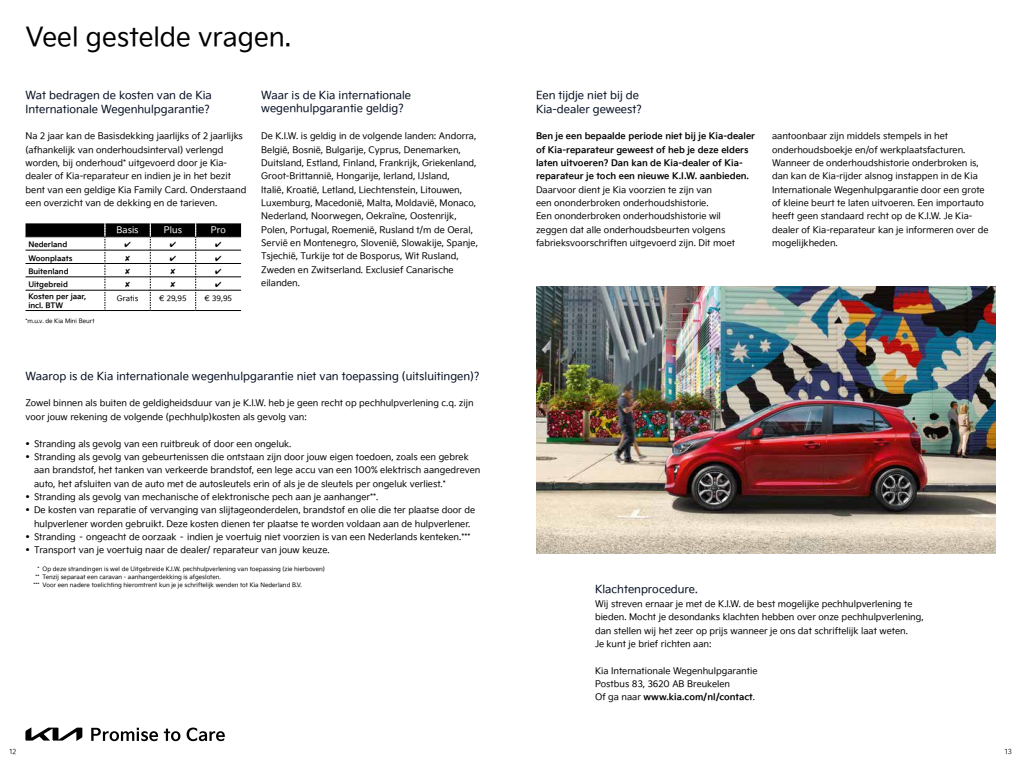
<style>
.page{position:relative;width:1021px;height:766px;background:#fff}
.page>*{position:absolute;margin:0;border:0;box-sizing:border-box;transform-origin:0 0}
.t1{font:26px "Kia Signature OTF Regular";color:#000}
.t2{font:11px/13.4px "Kia Signature OTF Regular";color:#000b1e}
.t3{font:9px/13.3px "Kia Signature OTF Regular";color:#000}
.t4{font:9px/13.3px "Kia Signature OTF Bold";color:#000}
.t5{font:9px "Kia Signature OTF Regular";color:#fff}
.t6{font:7.5px/9px "Kia Signature OTF Bold";color:#000}
.t7{font:7.5px "Kia Signature OTF Regular";color:#000}
.t8{font:7px "Kia Signature OTF Light";color:#000}
.t9{font:6px "Kia Signature OTF Regular";color:#000}
.s1{font-family:"Kia Signature OTF Regular"}
</style>
<div class="page">
<svg style="left:25px;top:727px;width:57px;height:13px"></svg>
<svg style="left:91px;top:727px;width:67px;height:14px"></svg>
<svg style="left:164px;top:728px;width:16px;height:13px"></svg>
<svg style="left:187px;top:727px;width:38px;height:14px"></svg>
<img style="left:536px;top:286px;width:459px;height:267px">
<hr style="left:26px;top:310px;width:79px;height:1px;background:#000">
<hr style="left:105px;top:310px;width:45px;height:1px;background:#000">
<hr style="left:150px;top:310px;width:46px;height:1px;background:#000">
<hr style="left:196px;top:310px;width:45px;height:1px;background:#000">
<svg style="left:26px;top:223px;width:215px;height:87px"></svg>
<h1 class="t1" style="left:26px;top:17px;width:267px">Veel gestelde vragen.</h1>
<p class="t2" style="left:26px;top:88px;width:188px">Wat bedragen de kosten van de Kia<br>Internationale Wegenhulpgarantie?</p>
<p class="t3" style="left:26px;top:129px;width:222px">Na 2 jaar kan de Basisdekking jaarlijks of 2 jaarlijks (afhankelijk van onderhoudsinterval) verlengd worden, bij onderhoud* uitgevoerd door je Kia&shy;dealer of Kia-reparateur en indien je in het bezit bent van een geldige Kia Family Card. Onderstaand een overzicht van de dekking en de tarieven.</p>
<p class="t5" style="left:117px;top:223px;width:24px">Basis</p>
<p class="t5" style="left:164px;top:223px;width:20px">Plus</p>
<p class="t5" style="left:211px;top:223px;width:16px">Pro</p>
<p class="t6" style="left:28px;top:239px;width:40px">Nederland</p>
<p class="t6" style="left:28px;top:253px;width:46px">Woonplaats</p>
<p class="t6" style="left:28px;top:266px;width:42px">Buitenland</p>
<p class="t6" style="left:28px;top:280px;width:41px">Uitgebreid</p>
<p class="t6" style="left:28px;top:291px;width:59px">Kosten per jaar, incl. BTW</p>
<p class="t7" style="left:117px;top:292px;width:23px">Gratis</p>
<p class="t7" style="left:159px;top:292px;width:29px">€ 29,95</p>
<p class="t7" style="left:204px;top:292px;width:29px">€ 39,95</p>
<p class="t9" style="left:26px;top:316px;width:71px">*m.u.v. de Kia Mini Beurt</p>
<p class="t2" style="left:261px;top:88px;width:151px">Waar is de Kia internationale wegenhulpgarantie geldig?</p>
<p class="t3" style="left:261px;top:129px;width:218px">De K.I.W. is geldig in de volgende landen: Andorra, België, Bosnië, Bulgarije, Cyprus, Denemarken, Duitsland, Estland, Finland, Frankrijk, Griekenland, Groot-Brittannië, Hongarije, Ierland, IJsland,<br>Italië, Kroatië, Letland, Liechtenstein, Litouwen, Luxemburg, Macedonië, Malta, Moldavië, Monaco, Nederland, Noorwegen, Oekraïne, Oostenrijk, Polen, Portugal, Roemenië, Rusland t/m de Oeral, Servië en Montenegro, Slovenië, Slowakije, Spanje, Tsjechië, Turkije tot de Bosporus, Wit Rusland, Zweden en Zwitserland. Exclusief Canarische eilanden.</p>
<p class="t2" style="left:536px;top:88px;width:107px">Een tijdje niet bij de<br>Kia-dealer geweest?</p>
<p class="t4" style="left:536px;top:129px;width:220px">Ben je een bepaalde periode niet bij je Kia-dealer of Kia-reparateur geweest of heb je deze elders laten uitvoeren? Dan kan de Kia-dealer of Kia&shy;reparateur je toch een nieuwe K.I.W. aanbieden.</p>
<p class="t3" style="left:536px;top:182px;width:200px">Daarvoor dient je Kia voorzien te zijn van<br>een ononderbroken onderhoudshistorie.<br>Een ononderbroken onderhoudshistorie wil zeggen dat alle onderhoudsbeurten volgens fabrieksvoorschriften uitgevoerd zijn. Dit moet</p>
<p class="t3" style="left:772px;top:129px;width:218px">aantoonbaar zijn middels stempels in het onderhoudsboekje en/of werkplaatsfacturen.<br>Wanneer de onderhoudshistorie onderbroken is, dan kan de Kia-rijder alsnog instappen in de Kia Internationale Wegenhulpgarantie door een grote of kleine beurt te laten uitvoeren. Een importauto heeft geen standaard recht op de K.I.W. Je Kia&shy;dealer of Kia-reparateur kan je informeren over de mogelijkheden.</p>
<p class="t2" style="left:26px;top:368px;width:455px">Waarop is de Kia internationale wegenhulpgarantie niet van toepassing (uitsluitingen)?</p>
<p class="t3" style="left:26px;top:396px;width:449px">Zowel binnen als buiten de geldigheidsduur van je K.I.W. heb je geen recht op pechhulpverlening c.q. zijn voor jouw rekening de volgende (pechhulp)kosten als gevolg van:</p>
<p class="t3" style="left:26px;top:436px;width:267px">• Stranding als gevolg van een ruitbreuk of door een ongeluk.</p>
<p class="t3" style="left:34px;top:449px;width:448px;text-indent:-9px">• Stranding als gevolg van gebeurtenissen die ontstaan zijn door jouw eigen toedoen, zoals een gebrek aan brandstof, het tanken van verkeerde brandstof, een lege accu van een 100% elektrisch aangedreven auto, het afsluiten van de auto met de autosleutels erin of als je de sleutels per ongeluk verliest.*</p>
<p class="t3" style="left:26px;top:489px;width:354px">• Stranding als gevolg van mechanische of elektronische pech aan je aanhanger**.</p>
<p class="t3" style="left:26px;top:502px;width:451px;text-align:center">• De kosten van reparatie of vervanging van slijtageonderdelen, brandstof en olie die ter plaatse door de hulpverlener worden gebruikt. Deze kosten dienen ter plaatse te worden voldaan aan de hulpverlener.</p>
<p class="t3" style="left:26px;top:529px;width:446px">• Stranding – ongeacht de oorzaak – indien je voertuig niet voorzien is van een Nederlands kenteken.***</p>
<p class="t3" style="left:26px;top:543px;width:305px">• Transport van je voertuig naar de dealer/ reparateur van jouw keuze.</p>
<p class="t9" style="left:38px;top:564px;width:289px">* Op deze strandingen is wel de Uitgebreide K.I.W. pechhulpverlening van toepassing (zie hierboven)</p>
<p class="t9" style="left:36px;top:572px;width:187px">** Tenzij separaat een caravan - aanhangerdekking is afgesloten.</p>
<p class="t9" style="left:34px;top:580px;width:270px">*** Voor een nadere toelichting hieromtrent kun je je schriftelijk wenden tot Kia Nederland B.V.</p>
<p class="t2" style="left:595px;top:582px;width:104px">Klachtenprocedure.</p>
<p class="t3" style="left:595px;top:596px;width:330px">Wij streven ernaar je met de K.I.W. de best mogelijke pechhulpverlening te bieden. Mocht je desondanks klachten hebben over onze pechhulpverlening, dan stellen wij het zeer op prijs wanneer je ons dat schriftelijk laat weten.<br>Je kunt je brief richten aan:</p>
<p class="t3" style="left:595px;top:663px;width:164px">Kia Internationale Wegenhulpgarantie<br>Postbus 83, 3620 AB Breukelen</p>
<p class="t4" style="left:595px;top:689px;width:161px"><span class="s1">Of ga naar</span> www.kia.com/nl/contact<span class="s1">.</span></p>
<p class="t8" style="left:9px;top:746px;width:8px">12</p>
<p class="t8" style="left:1004px;top:746px;width:9px">13</p>
</div>
